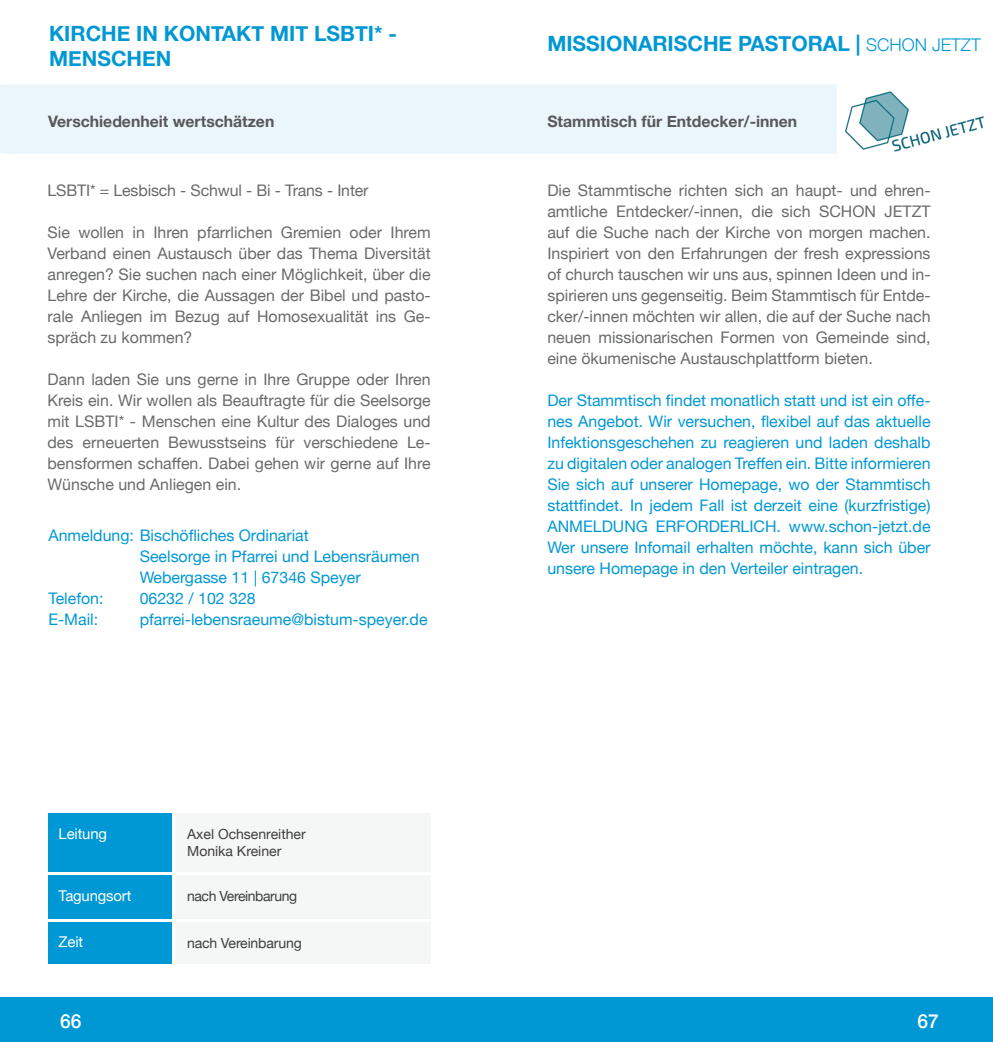
<style>
.page{position:relative;width:993px;height:1042px;background:#fff}
.page>*{position:absolute;margin:0;border:0;box-sizing:border-box;transform-origin:0 0}
.t1{font:700 21px/25.2px "Helvetica Neue";color:#0098d4}
.t2{font:500 19.25px "Helvetica Neue";color:#fff}
.t3{font:15.92px/21px "Helvetica Neue";color:#696a6b;text-align:justify}
.t4{font:15.92px/21px "Helvetica Neue";color:#0098d4;text-align:justify}
.t5{font:700 15.75px "Helvetica Neue";color:#58585a}
.t6{font:14.88px "Helvetica Neue";letter-spacing:-.01em;color:#fff}
.t7{font:14px/16.6px "Helvetica Neue";letter-spacing:-.01em;color:#3e3d40}
.t8{font:14px "Helvetica Neue";letter-spacing:-.03em;color:#3e3d40}
.s1{font-weight:300;font-size:17.5px}
</style>
<div class="page">
<div style="left:0;top:84px;width:837px;height:70px;background:#ebf6fb"></div>
<div style="left:0;top:997px;width:992px;height:45px;background:#0098d4"></div>
<div style="left:48px;top:813px;width:124px;height:59px;background:#0098d4"></div>
<div style="left:48px;top:922px;width:124px;height:41px;background:#0098d4"></div>
<div style="left:48px;top:875px;width:124px;height:43px;background:#0098d4"></div>
<div style="left:175px;top:813px;width:256px;height:59px;background:#f5f6f6"></div>
<div style="left:175px;top:922px;width:256px;height:41px;background:#f5f6f6"></div>
<div style="left:175px;top:875px;width:256px;height:43px;background:#f5f6f6"></div>
<img style="left:845px;top:91px;width:139px;height:61px">
<h1 class="t1" style="left:49px;top:22px;width:349px">KIRCHE IN KONTAKT MIT LSBTI* -<br>MENSCHEN</h1>
<p class="t5" style="left:48px;top:109px;width:228px">Verschiedenheit wertschätzen</p>
<p class="t3" style="left:47px;top:180px;width:322px">LSBTI* = Lesbisch - Schwul - Bi - Trans - Inter</p>
<p class="t3" style="left:47px;top:222px;width:384px">Sie wollen in Ihren pfarrlichen Gremien oder Ihrem Verband einen Austausch über das Thema Diversität anregen? Sie suchen nach einer Möglichkeit, über die Lehre der Kirche, die Aussagen der Bibel und pasto&shy;rale Anliegen im Bezug auf Homosexualität ins Ge&shy;spräch zu kommen?</p>
<p class="t3" style="left:47px;top:369px;width:384px">Dann laden Sie uns gerne in Ihre Gruppe oder Ihren Kreis ein. Wir wollen als Beauftragte für die Seelsorge mit LSBTI* - Menschen eine Kultur des Dialoges und des erneuerten Bewusstseins für verschiedene Le&shy;bensformen schaffen. Dabei gehen wir gerne auf Ihre Wünsche und Anliegen ein.</p>
<p class="t4" style="left:48px;top:526px;width:262px">Anmeldung: Bischöfliches Ordinariat</p>
<p class="t4" style="left:140px;top:547px;width:281px">Seelsorge in Pfarrei und Lebensräumen</p>
<p class="t4" style="left:140px;top:568px;width:222px">Webergasse 11 | 67346 Speyer</p>
<p class="t4" style="left:48px;top:589px;width:57px">Telefon:</p>
<p class="t4" style="left:140px;top:589px;width:117px">06232 / 102 328</p>
<p class="t4" style="left:48px;top:610px;width:51px">E-Mail:</p>
<p class="t4" style="left:140px;top:610px;width:289px">pfarrei-lebensraeume@bistum-speyer.de</p>
<p class="t6" style="left:59px;top:822px;width:50px">Leitung</p>
<p class="t7" style="left:187px;top:826px;width:120px">Axel Ochsenreither<br>Monika Kreiner</p>
<p class="t6" style="left:59px;top:885px;width:74px">Tagungsort</p>
<p class="t8" style="left:187px;top:886px;width:111px">nach Vereinbarung</p>
<p class="t6" style="left:59px;top:931px;width:26px">Zeit</p>
<p class="t7" style="left:187px;top:935px;width:116px">nach Vereinbarung</p>
<h1 class="t1" style="left:547px;top:32px;width:434px">MISSIONARISCHE PASTORAL | <span class="s1">SCHON JETZT</span></h1>
<p class="t5" style="left:547px;top:109px;width:251px">Stammtisch für Entdecker/-innen</p>
<p class="t3" style="left:547px;top:180px;width:384px">Die Stammtische richten sich an haupt- und ehren&shy;amtliche Entdecker/-innen, die sich SCHON JETZT auf die Suche nach der Kirche von morgen machen.<br>Inspiriert von den Erfahrungen der fresh expressions of church tauschen wir uns aus, spinnen Ideen und in&shy;spirieren uns gegenseitig. Beim Stammtisch für Entde&shy;cker/-innen möchten wir allen, die auf der Suche nach neuen missionarischen Formen von Gemeinde sind, eine ökumenische Austauschplattform bieten.</p>
<p class="t4" style="left:547px;top:390px;width:384px">Der Stammtisch findet monatlich statt und ist ein offe&shy;nes Angebot. Wir versuchen, flexibel auf das aktuelle Infektionsgeschehen zu reagieren und laden deshalb zu digitalen oder analogen Treffen ein. Bitte informieren Sie sich auf unserer Homepage, wo der Stammtisch stattfindet. In jedem Fall ist derzeit eine (kurzfristige)<br>ANMELDUNG ERFORDERLICH. www.schon-jetzt.de Wer unsere Infomail erhalten möchte, kann sich über unsere Homepage in den Verteiler eintragen.</p>
<p class="t2" style="left:60px;top:1005px;width:23px">66</p>
<p class="t2" style="left:917px;top:1005px;width:23px">67</p>
</div>
